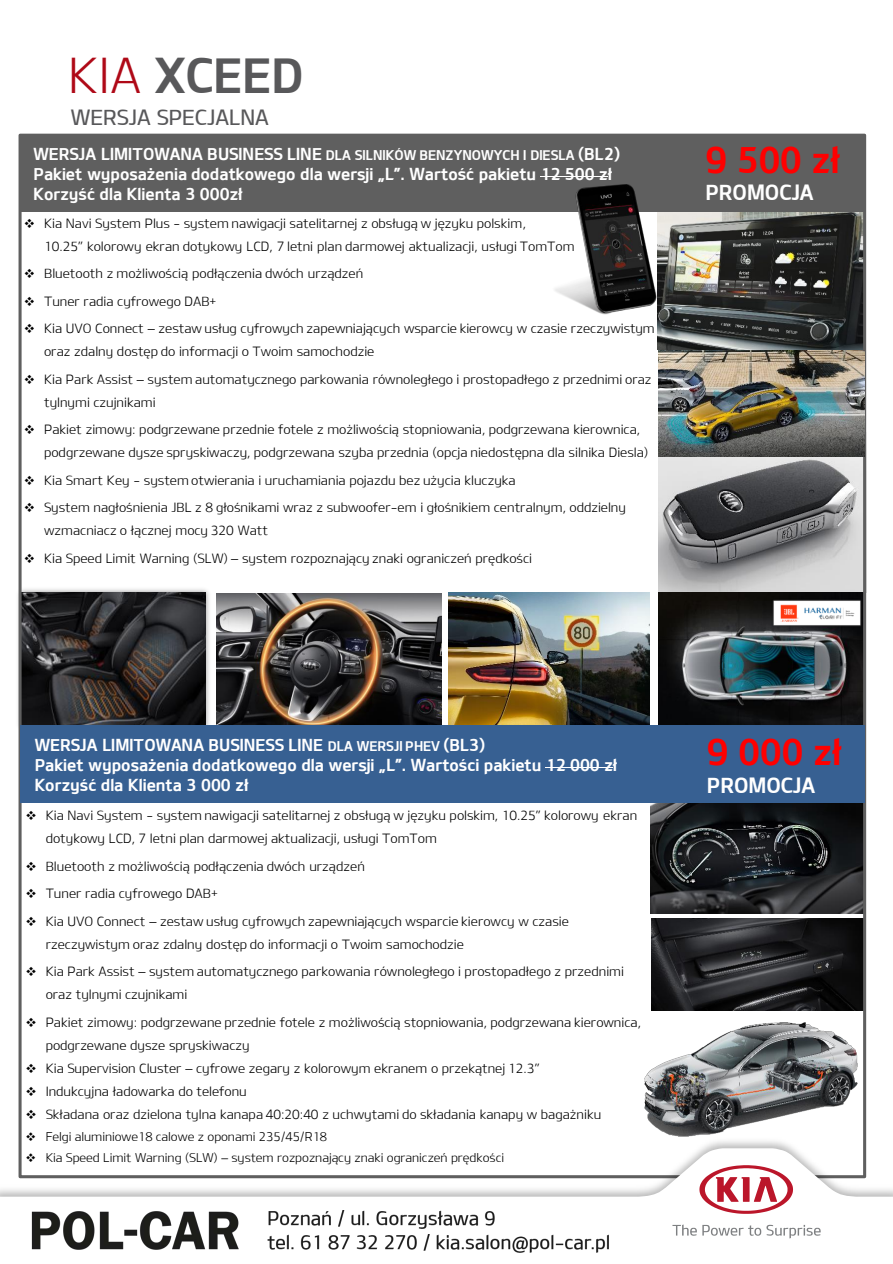
<style>
.page{position:relative;width:893px;height:1264px;background:#fff}
.page>*{position:absolute;margin:0;border:0;box-sizing:border-box;transform-origin:0 0}
.t1{font:48px "Kia B";color:#58585a}
.t2{font:36px "Kia B";color:#f00}
.t3{font:21.15px "Kia B";color:#fff}
.t4{font:21px "Kia M";color:#58585a}
.t5{font:16.5px/19.8px "Kia B";color:#fff}
.t6{font:12.75px/27.5px "Kia L";color:#000}
.t7{font:12px/21.6px "Kia L";letter-spacing:-.005em;color:#000}
.s1{font-family:"Kia L";color:#af0917}
.s2{font-size:13.5px}
</style>
<div class="page">
<img style="left:644px;top:1001px;width:223px;height:131px">
<img style="left:651px;top:918px;width:211px;height:92px">
<img style="left:651px;top:802px;width:211px;height:111px">
<img style="left:658px;top:432px;width:209px;height:160px">
<img style="left:658px;top:592px;width:204px;height:132px">
<img style="left:772px;top:598px;width:90px;height:29px">
<img style="left:658px;top:212px;width:204px;height:244px">
<img style="left:18px;top:584px;width:191px;height:150px">
<img style="left:23px;top:592px;width:183px;height:132px">
<img style="left:216px;top:593px;width:225px;height:131px">
<img style="left:449px;top:592px;width:201px;height:132px">
<div style="left:21px;top:135px;width:844px;height:77px;background:#5f5f5f"></div>
<hr style="left:540px;top:176px;width:68px;height:1px;background:#fff">
<img style="left:555px;top:185px;width:106px;height:129px">
<div style="left:20px;top:724px;width:844px;height:78px;background:#376092"></div>
<hr style="left:546px;top:766px;width:67px;height:1px;background:#fff">
<img style="left:18px;top:1132px;width:849px;height:15px">
<svg style="left:0;top:1147px;width:893px;height:106px"></svg>
<img style="left:24px;top:1209px;width:592px;height:43px">
<svg style="left:699px;top:1164px;width:94px;height:49px"></svg>
<svg style="left:672px;top:1224px;width:149px;height:14px"></svg>
<svg style="left:26px;top:1132px;width:9px;height:8px"></svg>
<svg style="left:26px;top:1153px;width:9px;height:8px"></svg>
<h1 class="t1" style="left:68px;top:45px;width:237px"><span class="s1">KIA</span> XCEED</h1>
<h3 class="t4" style="left:71px;top:104px;width:200px">WERSJA SPECJALNA</h3>
<p class="t5" style="left:33px;top:143px;width:588px">WERSJA LIMITOWANA BUSINESS LINE <span class="s2">DLA SILNIKÓW BENZYNOWYCH I DIESLA</span> (BL2)<br>Pakiet wyposażenia dodatkowego dla wersji „L”. Wartość pakietu 12 500 zł<br>Korzyść dla Klienta 3 000zł</p>
<h2 class="t2" style="left:705px;top:137px;width:136px">9 500 zł</h2>
<h3 class="t3" style="left:705px;top:179px;width:110px">PROMOCJA</h3>
<p class="t6" style="left:44px;top:211px;width:532px;line-height:22.8px">Kia Navi System Plus - system nawigacji satelitarnej z obsługą w języku polskim,<br>10.25” kolorowy ekran dotykowy LCD, 7 letni plan darmowej aktualizacji, usługi TomTom</p>
<p class="t6" style="left:44px;top:259px;width:612px">Bluetooth z możliwością podłączenia dwóch urządzeń<br>Tuner radia cyfrowego DAB+<br>Kia UVO Connect – zestaw usług cyfrowych zapewniających wsparcie kierowcy w czasie rzeczywistym</p>
<p class="t6" style="left:44px;top:337px;width:609px">oraz zdalny dostęp do informacji o Twoim samochodzie<br>Kia Park Assist – system automatycznego parkowania równoległego i prostopadłego z przednimi oraz</p>
<p class="t6" style="left:44px;top:387px;width:598px">tylnymi czujnikami<br>Pakiet zimowy: podgrzewane przednie fotele z możliwością stopniowania, podgrzewana kierownica,</p>
<p class="t6" style="left:44px;top:438px;width:606px">podgrzewane dysze spryskiwaczy, podgrzewana szyba przednia (opcja niedostępna dla silnika Diesla)<br>Kia Smart Key - system otwierania i uruchamiania pojazdu bez użycia kluczyka<br>System nagłośnienia JBL z 8 głośnikami wraz z subwoofer-em i głośnikiem centralnym, oddzielny</p>
<p class="t6" style="left:44px;top:516px;width:490px">wzmacniacz o łącznej mocy 320 Watt<br>Kia Speed Limit Warning (SLW) – system rozpoznający znaki ograniczeń prędkości</p>
<p class="t5" style="left:35px;top:734px;width:584px">WERSJA LIMITOWANA BUSINESS LINE <span class="s2">DLA WERSJI PHEV</span> (BL3)<br>Pakiet wyposażenia dodatkowego dla wersji „L”. Wartości pakietu 12 000 zł<br>Korzyść dla Klienta 3 000 zł</p>
<h2 class="t2" style="left:707px;top:729px;width:136px">9 000 zł</h2>
<h3 class="t3" style="left:707px;top:772px;width:110px">PROMOCJA</h3>
<p class="t6" style="left:46px;top:803px;width:593px;line-height:22.8px">Kia Navi System - system nawigacji satelitarnej z obsługą w języku polskim, 10.25” kolorowy ekran dotykowy LCD, 7 letni plan darmowej aktualizacji, usługi TomTom</p>
<p class="t6" style="left:46px;top:851px;width:525px">Bluetooth z możliwością podłączenia dwóch urządzeń<br>Tuner radia cyfrowego DAB+<br>Kia UVO Connect – zestaw usług cyfrowych zapewniających wsparcie kierowcy w czasie</p>
<p class="t6" style="left:46px;top:929px;width:580px">rzeczywistym oraz zdalny dostęp do informacji o Twoim samochodzie<br>Kia Park Assist – system automatycznego parkowania równoległego i prostopadłego z przednimi</p>
<p class="t6" style="left:46px;top:980px;width:597px">oraz tylnymi czujnikami<br>Pakiet zimowy: podgrzewane przednie fotele z możliwością stopniowania, podgrzewana kierownica,</p>
<p class="t6" style="left:46px;top:1032px;width:557px;line-height:23px">podgrzewane dysze spryskiwaczy<br>Kia Supervision Cluster – cyfrowe zegary z kolorowym ekranem o przekątnej 12.3” Indukcyjna ładowarka do telefonu<br>Składana oraz dzielona tylna kanapa 40:20:40 z uchwytami do składania kanapy w bagażniku</p>
<p class="t7" style="left:46px;top:1124px;width:460px">Felgi aluminiowe18 calowe z oponami 235/45/R18<br>Kia Speed Limit Warning (SLW) – system rozpoznający znaki ograniczeń prędkości</p>
</div>
